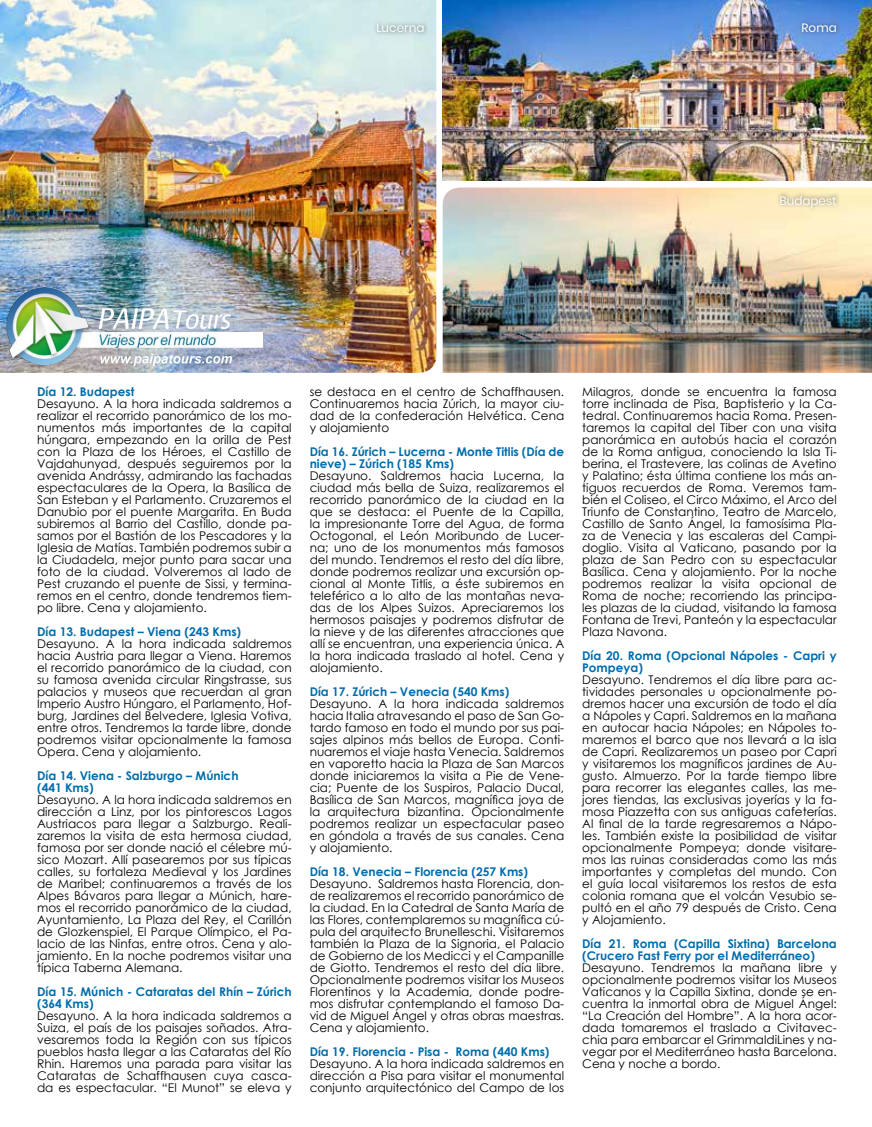
<style>
.page{position:relative;width:872px;height:1127px;background:#fff}
.page>*{position:absolute;margin:0;border:0;box-sizing:border-box;transform-origin:0 0}
.t1{font:12px/12px "Century Gothic";color:#000;text-align:justify}
.t2{font:700 12px/12px "Century Gothic";color:#006dad}
.t3{font:12px "Poppins";color:#fff}
</style>
<div class="page">
<img style="left:0;top:0;width:436px;height:373px">
<div style="left:372px;top:19px;width:56px;height:18px;background:#1d1d1b;opacity:.6"></div>
<img style="left:443px;top:0;width:429px;height:180px">
<img style="left:443px;top:188px;width:429px;height:185px">
<div style="left:798px;top:19px;width:42px;height:18px;background:#1d1d1b;opacity:.6"></div>
<div style="left:776px;top:191px;width:64px;height:21px;background:#1d1d1b;opacity:.6"></div>
<img style="left:6px;top:287px;width:257px;height:82px">
<p class="t3" style="left:376px;top:21px;width:50px">Lucerna</p>
<p class="t3" style="left:801px;top:21px;width:37px">Roma</p>
<p class="t3" style="left:779px;top:193px;width:59px">Budapest</p>
<p class="t2" style="left:37px;top:385px;width:99px">Día 12. Budapest</p>
<p class="t1" style="left:37px;top:397px;width:256px">Desayuno. A la hora indicada saldremos a realizar el recorrido panorámico de los mo&shy;numentos más importantes de la capital húngara, empezando en la orilla de Pest con la Plaza de los Héroes, el Castillo de Vajdahunyad, después seguiremos por la avenida Andrássy, admirando las fachadas espectaculares de la Opera, la Basílica de San Esteban y el Parlamento. Cruzaremos el Danubio por el puente Margarita. En Buda subiremos al Barrio del Castillo, donde pa&shy;samos por el Bastión de los Pescadores y la Iglesia de Matías. También podremos subir a la Ciudadela, mejor punto para sacar una foto de la ciudad. Volveremos al lado de Pest cruzando el puente de Sissi, y termina&shy;remos en el centro, donde tendremos tiem&shy;po libre. Cena y alojamiento.</p>
<p class="t2" style="left:37px;top:625px;width:206px">Día 13. Budapest – Viena (243 Kms)</p>
<p class="t1" style="left:37px;top:637px;width:256px">Desayuno. A la hora indicada saldremos hacia Austria para llegar a Viena. Haremos el recorrido panorámico de la ciudad, con su famosa avenida circular Ringstrasse, sus palacios y museos que recuerdan al gran Imperio Austro Húngaro, el Parlamento, Hof&shy;burg, Jardines del Belvedere, Iglesia Votiva, entre otros. Tendremos la tarde libre, donde podremos visitar opcionalmente la famosa Opera. Cena y alojamiento.</p>
<p class="t2" style="left:37px;top:769px;width:203px">Día 14. Viena - Salzburgo – Múnich (441 Kms)</p>
<p class="t1" style="left:37px;top:793px;width:256px">Desayuno. A la hora indicada saldremos en dirección a Linz, por los pintorescos Lagos Austriacos para llegar a Salzburgo. Reali&shy;zaremos la visita de esta hermosa ciudad, famosa por ser donde nació el célebre mú&shy;sico Mozart. Allí pasearemos por sus típicas calles, su fortaleza Medieval y los Jardines de Maribel; continuaremos a través de los Alpes Bávaros para llegar a Múnich, hare&shy;mos el recorrido panorámico de la ciudad, Ayuntamiento, La Plaza del Rey, el Carillón de Glozkenspiel, El Parque Olímpico, el Pa&shy;lacio de las Ninfas, entre otros. Cena y alo&shy;jamiento. En la noche podremos visitar una típica Taberna Alemana.</p>
<p class="t2" style="left:37px;top:985px;width:256px">Día 15. Múnich - Cataratas del Rhín – Zúrich (364 Kms)</p>
<p class="t1" style="left:37px;top:1009px;width:256px">Desayuno. A la hora indicada saldremos a Suiza, el país de los paisajes soñados. Atra&shy;vesaremos toda la Región con sus típicos pueblos hasta llegar a las Cataratas del Río Rhin. Haremos una parada para visitar las Cataratas de Schaffhausen cuya casca&shy;da es espectacular. “El Munot” se eleva y</p>
<p class="t1" style="left:310px;top:385px;width:256px">se destaca en el centro de Schaffhausen.<br>Continuaremos hacia Zúrich, la mayor ciu&shy;dad de la confederación Helvética. Cena y alojamiento</p>
<p class="t2" style="left:310px;top:445px;width:256px">Día 16. Zúrich – Lucerna - Monte Titlis (Día de nieve) – Zúrich (185 Kms)</p>
<p class="t1" style="left:310px;top:469px;width:256px">Desayuno. Saldremos hacia Lucerna, la ciudad más bella de Suiza, realizaremos el recorrido panorámico de la ciudad en la que se destaca: el Puente de la Capilla, la impresionante Torre del Agua, de forma Octogonal, el León Moribundo de Lucer&shy;na; uno de los monumentos más famosos del mundo. Tendremos el resto del día libre, donde podremos realizar una excursión op&shy;cional al Monte Titlis, a éste subiremos en teleférico a lo alto de las montañas neva&shy;das de los Alpes Suizos. Apreciaremos los hermosos paisajes y podremos disfrutar de la nieve y de las diferentes atracciones que allí se encuentran, una experiencia única. A la hora indicada traslado al hotel. Cena y alojamiento.</p>
<p class="t2" style="left:310px;top:685px;width:201px">Día 17. Zúrich – Venecia (540 Kms)</p>
<p class="t1" style="left:310px;top:697px;width:256px">Desayuno. A la hora indicada saldremos hacia Italia atravesando el paso de San Go&shy;tardo famoso en todo el mundo por sus pai&shy;sajes alpinos más bellos de Europa. Conti&shy;nuaremos el viaje hasta Venecia. Saldremos en vaporetto hacia la Plaza de San Marcos donde iniciaremos la visita a Pie de Vene&shy;cia; Puente de los Suspiros, Palacio Ducal, Basílica de San Marcos, magnífica joya de la arquitectura bizantina. Opcionalmente podremos realizar un espectacular paseo en góndola a través de sus canales. Cena y alojamiento.</p>
<p class="t2" style="left:310px;top:865px;width:220px">Día 18. Venecia – Florencia (257 Kms)</p>
<p class="t1" style="left:310px;top:877px;width:256px">Desayuno. Saldremos hasta Florencia, don&shy;de realizaremos el recorrido panorámico de la ciudad. En la Catedral de Santa María de las Flores, contemplaremos su magnífica cú&shy;pula del arquitecto Brunelleschi. Visitaremos también la Plaza de la Signoria, el Palacio de Gobierno de los Medicci y el Campanille de Giotto. Tendremos el resto del día libre.<br>Opcionalmente podremos visitar los Museos Florentinos y la Academia, donde podre&shy;mos disfrutar contemplando el famoso Da&shy;vid de Miguel Ángel y otras obras maestras.<br>Cena y alojamiento.</p>
<p class="t2" style="left:310px;top:1045px;width:241px">Día 19. Florencia - Pisa - Roma (440 Kms)</p>
<p class="t1" style="left:310px;top:1057px;width:256px">Desayuno. A la hora indicada saldremos en dirección a Pisa para visitar el monumental conjunto arquitectónico del Campo de los</p>
<p class="t1" style="left:582px;top:385px;width:256px">Milagros, donde se encuentra la famosa torre inclinada de Pisa, Baptisterio y la Ca&shy;tedral. Continuaremos hacia Roma. Presen&shy;taremos la capital del Tiber con una visita panorámica en autobús hacia el corazón de la Roma antigua, conociendo la Isla Ti&shy;berina, el Trastevere, las colinas de Avetino y Palatino; ésta última contiene los más an&shy;tiguos recuerdos de Roma. Veremos tam&shy;bién el Coliseo, el Circo Máximo, el Arco del Triunfo de Constantino, Teatro de Marcelo, Castillo de Santo Ángel, la famosísima Pla&shy;za de Venecia y las escaleras del Campi&shy;doglio. Visita al Vaticano, pasando por la plaza de San Pedro con su espectacular Basílica. Cena y alojamiento. Por la noche podremos realizar la visita opcional de Roma de noche; recorriendo las principa&shy;les plazas de la ciudad, visitando la famosa Fontana de Trevi, Panteón y la espectacular Plaza Navona.</p>
<p class="t2" style="left:582px;top:649px;width:256px">Día 20. Roma (Opcional Nápoles - Capri y<br>Pompeya)</p>
<p class="t1" style="left:582px;top:673px;width:256px">Desayuno. Tendremos el día libre para ac&shy;tividades personales u opcionalmente po&shy;dremos hacer una excursión de todo el día a Nápoles y Capri. Saldremos en la mañana en autocar hacia Nápoles; en Nápoles to&shy;maremos el barco que nos llevará a la isla de Capri. Realizaremos un paseo por Capri y visitaremos los magníficos jardines de Au&shy;gusto. Almuerzo. Por la tarde tiempo libre para recorrer las elegantes calles, las me&shy;jores tiendas, las exclusivas joyerías y la fa&shy;mosa Piazzetta con sus antiguas cafeterías.<br>Al final de la tarde regresaremos a Nápo&shy;les. También existe la posibilidad de visitar opcionalmente Pompeya; donde visitare&shy;mos las ruinas consideradas como las más importantes y completas del mundo. Con el guía local visitaremos los restos de esta colonia romana que el volcán Vesubio se&shy;pultó en el año 79 después de Cristo. Cena y Alojamiento.</p>
<p class="t2" style="left:582px;top:937px;width:256px">Día 21. Roma (Capilla Sixtina) Barcelona (Crucero Fast Ferry por el Mediterráneo)</p>
<p class="t1" style="left:582px;top:961px;width:256px">Desayuno. Tendremos la mañana libre y opcionalmente podremos visitar los Museos Vaticanos y la Capilla Sixtina, donde se en&shy;cuentra la inmortal obra de Miguel Ángel: “La Creación del Hombre”. A la hora acor&shy;dada tomaremos el traslado a Civitavec&shy;chia para embarcar el GrimmaldiLines y na&shy;vegar por el Mediterráneo hasta Barcelona.<br>Cena y noche a bordo.</p>
</div>
